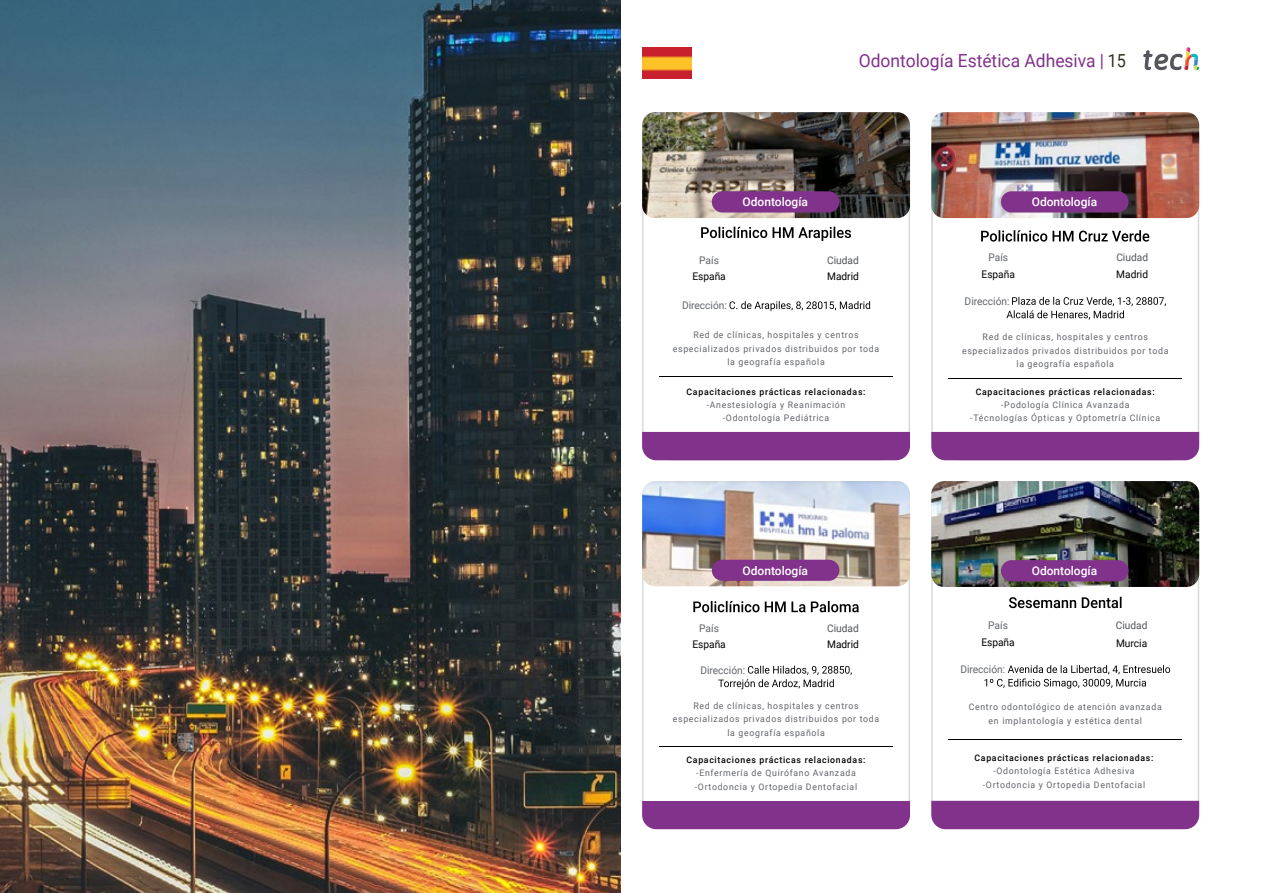
<style>
.page{position:relative;width:1263px;height:893px;background:#fff}
.page>*{position:absolute;margin:0;border:0;box-sizing:border-box;transform-origin:0 0}
.t1{font:18px "Roboto";color:#81328a}
.t2{font:500 12px "Roboto";color:#fff}
.t3{font:10.5px "Roboto";color:#61646a}
.t4{font:10.5px "Roboto";color:#000}
.t5{font:10.5px "Roboto";color:#52555b}
.t6{font:9px/13.5px "Roboto";letter-spacing:.08em;color:#61646a;text-align:center}
.t7{font:500 9px "Roboto";letter-spacing:.08em;color:#000}
.s1{color:#7e3289}
.s2{color:#312e20}
</style>
<div class="page">
<img style="left:0;top:0;width:621px;height:893px">
<img style="left:642px;top:48px;width:49px;height:30px">
<svg style="left:1143px;top:47px;width:56px;height:24px"></svg>
<svg style="left:642px;top:138px;width:269px;height:323px"></svg>
<img style="left:642px;top:112px;width:268px;height:106px">
<div style="left:712px;top:191px;width:127px;height:22px;background:#81328a;border-radius:11px"></div>
<div style="left:642px;top:432px;width:268px;height:28px;background:#81328a"></div>
<hr style="left:659px;top:376px;width:234px;height:1px;background:#000">
<svg style="left:701px;top:227px;width:150px;height:14px"></svg>
<svg style="left:729px;top:301px;width:141px;height:10px"></svg>
<svg style="left:931px;top:123px;width:269px;height:338px"></svg>
<img style="left:931px;top:112px;width:268px;height:106px">
<div style="left:1001px;top:191px;width:127px;height:22px;background:#81328a;border-radius:11px"></div>
<div style="left:931px;top:432px;width:268px;height:28px;background:#81328a"></div>
<hr style="left:948px;top:379px;width:234px;height:1px;background:#000">
<svg style="left:981px;top:230px;width:168px;height:12px"></svg>
<svg style="left:1006px;top:297px;width:160px;height:23px"></svg>
<svg style="left:642px;top:586px;width:268px;height:215px"></svg>
<img style="left:642px;top:481px;width:268px;height:105px">
<div style="left:712px;top:560px;width:127px;height:21px;background:#81328a;border-radius:11px"></div>
<div style="left:642px;top:801px;width:268px;height:28px;background:#81328a"></div>
<hr style="left:659px;top:746px;width:234px;height:1px;background:#000">
<svg style="left:693px;top:601px;width:166px;height:11px"></svg>
<svg style="left:718px;top:666px;width:134px;height:23px"></svg>
<svg style="left:931px;top:492px;width:269px;height:338px"></svg>
<img style="left:931px;top:481px;width:268px;height:106px">
<div style="left:1001px;top:560px;width:127px;height:21px;background:#81328a;border-radius:11px"></div>
<div style="left:931px;top:801px;width:268px;height:28px;background:#81328a"></div>
<hr style="left:948px;top:739px;width:234px;height:1px;background:#000">
<svg style="left:1009px;top:597px;width:112px;height:11px"></svg>
<svg style="left:984px;top:665px;width:186px;height:24px"></svg>
<h1 class="t1" style="left:859px;top:48px;width:269px">Odontología Estética Adhesiva <span class="s1">|</span> <span class="s2">15</span></h1>
<h2 class="t2" style="left:742px;top:194px;width:67px">Odontología</h2>
<p class="t3" style="left:699px;top:252px;width:21px">País</p>
<p class="t4" style="left:692px;top:269px;width:35px">España</p>
<p class="t5" style="left:827px;top:252px;width:33px">Ciudad</p>
<p class="t4" style="left:827px;top:269px;width:33px">Madrid</p>
<h2 class="t2" style="left:1032px;top:194px;width:67px">Odontología</h2>
<p class="t3" style="left:988px;top:250px;width:21px">País</p>
<p class="t4" style="left:981px;top:267px;width:35px">España</p>
<p class="t5" style="left:1116px;top:250px;width:33px">Ciudad</p>
<p class="t4" style="left:1116px;top:267px;width:33px">Madrid</p>
<p class="t3" style="left:682px;top:298px;width:46px">Dirección:</p>
<p class="t6" style="left:673px;top:328px;width:208px">Red de clínicas, hospitales y centros especializados privados distribuidos por toda la geografía española</p>
<p class="t7" style="left:686px;top:385px;width:180px">Capacitaciones prácticas relacionadas:</p>
<p class="t6" style="left:707px;top:398px;width:140px">-Anestesiología y Reanimación -Odontología Pediátrica</p>
<p class="t3" style="left:965px;top:294px;width:46px">Dirección:</p>
<p class="t6" style="left:962px;top:330px;width:208px">Red de clínicas, hospitales y centros especializados privados distribuidos por toda la geografía española</p>
<p class="t7" style="left:976px;top:385px;width:180px">Capacitaciones prácticas relacionadas:</p>
<p class="t6" style="left:970px;top:398px;width:191px">-Podología Clínica Avanzada<br>-Técnologías Ópticas y Optometría Clínica</p>
<h2 class="t2" style="left:742px;top:562px;width:67px">Odontología</h2>
<h2 class="t2" style="left:1032px;top:563px;width:67px">Odontología</h2>
<p class="t3" style="left:699px;top:620px;width:21px">País</p>
<p class="t4" style="left:692px;top:637px;width:35px">España</p>
<p class="t5" style="left:827px;top:620px;width:33px">Ciudad</p>
<p class="t4" style="left:827px;top:637px;width:33px">Madrid</p>
<p class="t3" style="left:988px;top:618px;width:21px">País</p>
<p class="t4" style="left:981px;top:634px;width:35px">España</p>
<p class="t5" style="left:1116px;top:618px;width:33px">Ciudad</p>
<p class="t4" style="left:1116px;top:636px;width:33px">Murcia</p>
<p class="t3" style="left:700px;top:662px;width:46px">Dirección:</p>
<p class="t6" style="left:673px;top:699px;width:208px">Red de clínicas, hospitales y centros especializados privados distribuidos por toda la geografía española</p>
<p class="t7" style="left:686px;top:753px;width:180px">Capacitaciones prácticas relacionadas:</p>
<p class="t6" style="left:695px;top:766px;width:164px;text-align:left">-Enfermería de Quirófano Avanzada -Ortodoncia y Ortopedia Dentofacial</p>
<p class="t3" style="left:960px;top:662px;width:46px">Dirección:</p>
<p class="t6" style="left:969px;top:700px;width:195px">Centro odontológico de atención avanzada en implantología y estética dental</p>
<p class="t7" style="left:974px;top:751px;width:180px">Capacitaciones prácticas relacionadas:</p>
<p class="t6" style="left:983px;top:764px;width:164px">-Odontología Estética Adhesiva -Ortodoncia y Ortopedia Dentofacial</p>
</div>
